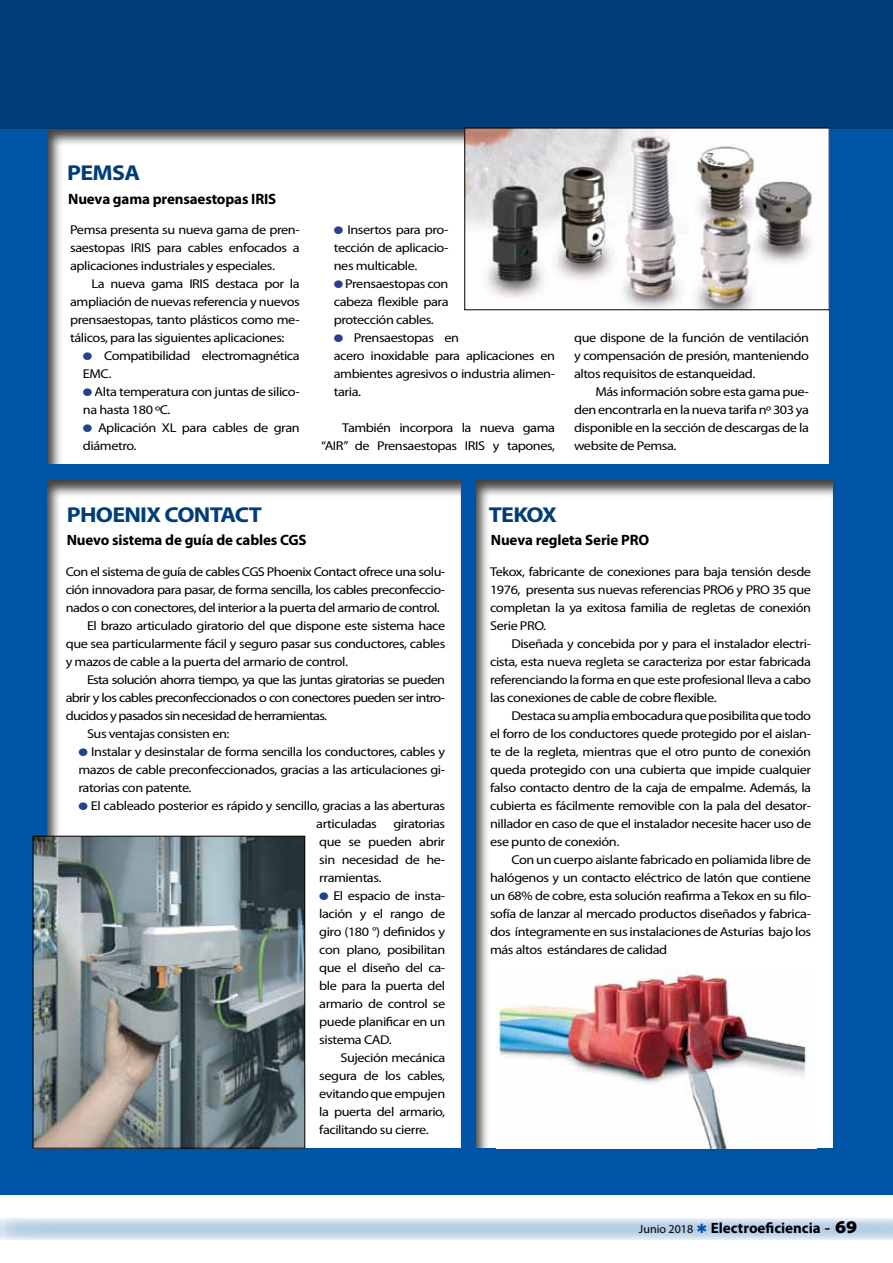
<style>
.page{position:relative;width:893px;height:1263px;background:#fff}
.page>*{position:absolute;margin:0;border:0;box-sizing:border-box;transform-origin:0 0}
.t1{font:700 21.6px "Myriad Pro";letter-spacing:-.03em;color:#003d77;scale:1.11 1}
.t2{font:700 15px "Myriad Pro";letter-spacing:-.01em;color:#000}
.t3{font:12.9px/18px "Myriad Pro";letter-spacing:-.03em;color:#000;text-align:justify;scale:1.11 1}
.t4{font:12.9px "Myriad Pro";letter-spacing:-.05em;color:#000;scale:1.11 1}
.s1{color:#25408f}
.s2{font-weight:400;font-size:12px}
.s3{font-family:"Times New Roman";font-weight:400;font-size:18px}
.s4{font-weight:900;font-stretch:semi-expanded;font-size:18px}
</style>
<div class="page">
<div style="left:0;top:123px;width:893px;height:1072px;background:#0054a6"></div>
<svg style="left:0;top:1218px;width:893px;height:22px;background:#c8daeb"></svg>
<div style="left:0;top:0;width:893px;height:129px;background:#003d77"></div>
<div style="left:38px;top:120px;width:793px;height:344px;background:#000;opacity:.75"></div>
<img style="left:466px;top:130px;width:361px;height:178px">
<div style="left:37px;top:473px;width:427px;height:676px;background:#000;opacity:.75"></div>
<div style="left:466px;top:473px;width:369px;height:676px;background:#000;opacity:.75"></div>
<img style="left:496px;top:970px;width:321px;height:178px">
<img style="left:35px;top:838px;width:268px;height:308px">
<div style="left:33px;top:836px;width:272px;height:312px;border:1px solid #000"></div>
<svg style="left:697px;top:1223px;width:10px;height:10px"></svg>
<h1 class="t1" style="left:67px;top:161px;width:67px">PEMSA</h1>
<p class="t2" style="left:68px;top:190px;width:210px">Nueva gama prensaestopas IRIS</p>
<p class="t3" style="left:70px;top:221px;width:208px">Pemsa presenta su nueva gama de pren&shy;saestopas IRIS para cables enfocados a aplicaciones industriales y especiales.</p>
<p class="t3" style="left:70px;top:275px;width:208px;text-indent:21px">La nueva gama IRIS destaca por la ampliación de nuevas referencia y nuevos prensaestopas, tanto plásticos como me&shy;tálicos, para las siguientes aplicaciones:</p>
<p class="t3" style="left:83px;top:347px;width:197px"><span class="s1">●</span> Compatibilidad electromagnética<br>EMC.</p>
<p class="t3" style="left:83px;top:383px;width:197px"><span class="s1">●</span> Alta temperatura con juntas de silico&shy;na hasta 180 ºC.</p>
<p class="t3" style="left:83px;top:419px;width:197px"><span class="s1">●</span> Aplicación XL para cables de gran diámetro.</p>
<p class="t3" style="left:334px;top:221px;width:105px"><span class="s1">●</span> Insertos para pro&shy;tección de aplicacio&shy;nes multicable.</p>
<p class="t3" style="left:334px;top:275px;width:105px"><span class="s1">●</span> Prensaestopas con cabeza flexible para protección cables.</p>
<p class="t3" style="left:334px;top:329px;width:201px;text-align:left"><span class="s1">●</span> Prensaestopas en<br>acero inoxidable para aplicaciones en ambientes agresivos o industria alimen&shy;taria.</p>
<p class="t3" style="left:321px;top:419px;width:212px;text-align:right">También incorpora la nueva gama “AIR” de Prensaestopas IRIS y tapones,</p>
<p class="t3" style="left:574px;top:329px;width:213px">que dispone de la función de ventilación y compensación de presión, manteniendo altos requisitos de estanqueidad.</p>
<p class="t3" style="left:574px;top:383px;width:213px;text-indent:21px">Más información sobre esta gama pue&shy;den encontrarla en la nueva tarifa nº 303 ya disponible en la sección de descargas de la website de Pemsa.</p>
<h1 class="t1" style="left:67px;top:503px;width:177px">PHOENIX CONTACT</h1>
<h1 class="t1" style="left:489px;top:503px;width:63px">TEKOX</h1>
<p class="t2" style="left:67px;top:531px;width:242px">Nuevo sistema de guía de cables CGS</p>
<p class="t2" style="left:491px;top:531px;width:160px">Nueva regleta Serie PRO</p>
<p class="t3" style="left:66px;top:563px;width:343px">Con el sistema de guía de cables CGS Phoenix Contact ofrece una solu-</p>
<p class="t3" style="left:66px;top:581px;width:343px">ción innovadora para pasar, de forma sencilla, los cables preconfeccio-</p>
<p class="t3" style="left:66px;top:599px;width:339px">nados o con conectores, del interior a la puerta del armario de control.</p>
<p class="t3" style="left:87px;top:617px;width:324px">El brazo articulado giratorio del que dispone este sistema hace</p>
<p class="t3" style="left:66px;top:635px;width:343px">que sea particularmente fácil y seguro pasar sus conductores, cables</p>
<p class="t3" style="left:66px;top:653px;width:256px">y mazos de cable a la puerta del armario de control.</p>
<p class="t4" style="left:87px;top:673px;width:324px">Esta solución ahorra tiempo, ya que las juntas giratorias se pueden</p>
<p class="t4" style="left:66px;top:691px;width:343px">abrir y los cables preconfeccionados o con conectores pueden ser intro-</p>
<p class="t4" style="left:66px;top:709px;width:237px">ducidos y pasados sin necesidad de herramientas.</p>
<p class="t3" style="left:87px;top:725px;width:130px">Sus ventajas consisten en:</p>
<p class="t3" style="left:78px;top:743px;width:332px"><span class="s1">●</span> Instalar y desinstalar de forma sencilla los conductores, cables y mazos de cable preconfeccionados, gracias a las articulaciones gi&shy;ratorias con patente.</p>
<p class="t3" style="left:316px;top:797px;width:118px;text-indent:-238px"><span class="s1">●</span> El cableado posterior es rápido y sencillo, gracias a las aberturas articuladas</p>
<p class="t3" style="left:319px;top:815px;width:115px;text-indent:74px">giratorias que se pueden abrir sin necesidad de he&shy;rramientas.</p>
<p class="t3" style="left:319px;top:887px;width:115px"><span class="s1">●</span> El espacio de insta&shy;lación y el rango de giro (180 °) definidos y con plano, posibilitan que el diseño del ca&shy;ble para la puerta del armario de control se puede planificar en un sistema CAD.</p>
<p class="t3" style="left:319px;top:1049px;width:115px;text-indent:21px">Sujeción mecánica segura de los cables, evitando que empujen la puerta del armario, facilitando su cierre.</p>
<p class="t3" style="left:490px;top:563px;width:291px">Tekox, fabricante de conexiones para baja tensión desde 1976, presenta sus nuevas referencias PRO6 y PRO 35 que completan la ya exitosa familia de regletas de conexión Serie PRO.</p>
<p class="t3" style="left:490px;top:635px;width:291px;text-indent:21px">Diseñada y concebida por y para el instalador electri&shy;cista, esta nueva regleta se caracteriza por estar fabricada referenciando la forma en que este profesional lleva a cabo las conexiones de cable de cobre flexible.</p>
<p class="t3" style="left:490px;top:707px;width:291px;text-indent:21px">Destaca su amplia embocadura que posibilita que todo el forro de los conductores quede protegido por el aislan&shy;te de la regleta, mientras que el otro punto de conexión queda protegido con una cubierta que impide cualquier falso contacto dentro de la caja de empalme. Además, la cubierta es fácilmente removible con la pala del desator&shy;nillador en caso de que el instalador necesite hacer uso de ese punto de conexión.</p>
<p class="t3" style="left:490px;top:851px;width:291px;text-indent:21px">Con un cuerpo aislante fabricado en poliamida libre de halógenos y un contacto eléctrico de latón que contiene un 68% de cobre, esta solución reafirma a Tekox en su filo&shy;sofía de lanzar al mercado productos diseñados y fabrica&shy;dos íntegramente en sus instalaciones de Asturias bajo los más altos estándares de calidad</p>
<p class="t2" style="left:639px;top:1219px;width:220px"><span class="s2">Junio 2018</span> Electroeficiencia <span class="s3">-</span> <span class="s4">69</span></p>
</div>
